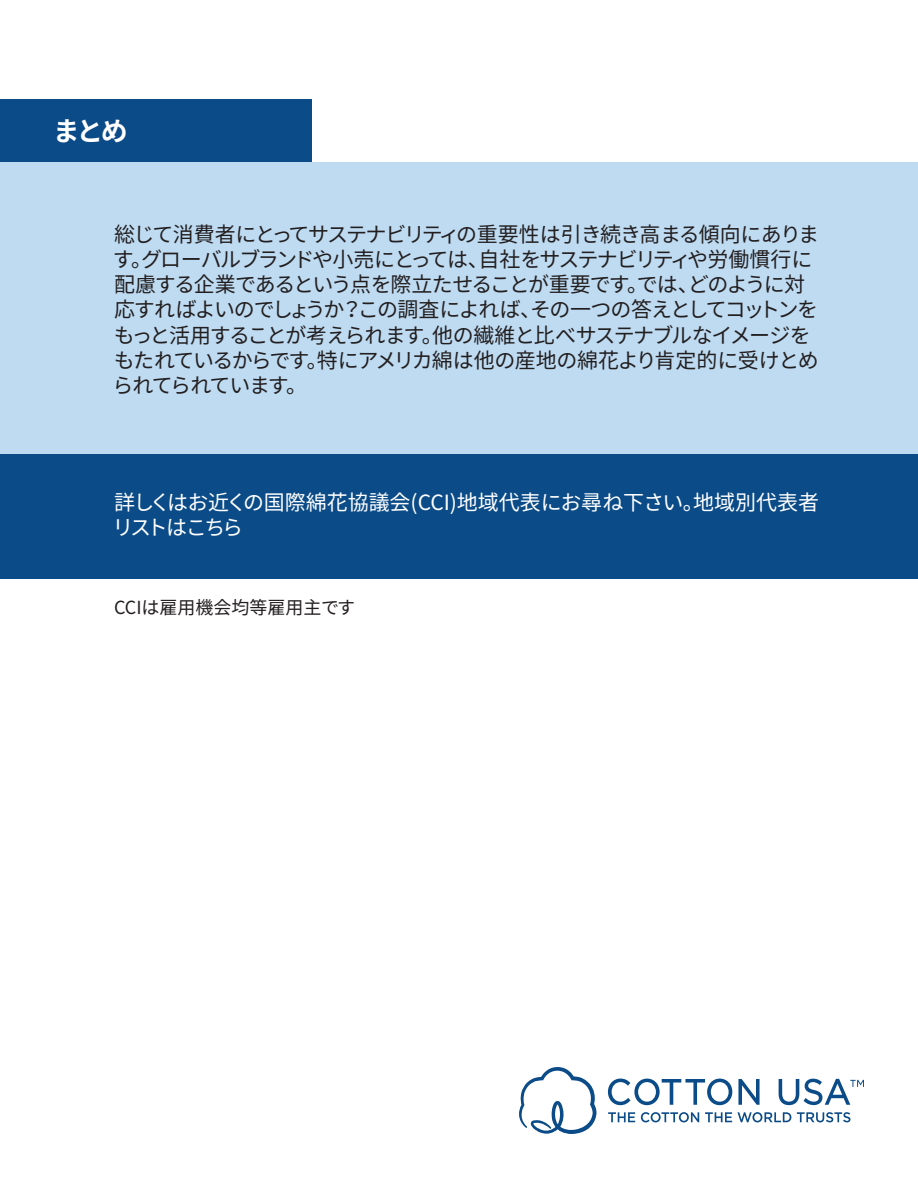
<style>
.page{position:relative;width:918px;height:1188px;background:#fff}
.page>*{position:absolute;margin:0;border:0;box-sizing:border-box;transform-origin:0 0}
.t1{font:700 27px "Noto Sans CJ Kjp";color:#fff}
.t2{font:21px/25.2px "Noto Sans CJ Kjp";letter-spacing:-.065em;color:#231f20}
.t3{font:21px/25.2px "Noto Sans CJ Kjp";letter-spacing:-.02em;color:#fff}
.t4{font:18px "Noto Sans CJ Kjp";color:#231f20}
</style>
<div class="page">
<svg style="left:519px;top:1067px;width:78px;height:67px"></svg>
<svg style="left:608px;top:1079px;width:124px;height:26px"></svg>
<svg style="left:738px;top:1079px;width:22px;height:26px"></svg>
<svg style="left:779px;top:1079px;width:85px;height:26px"></svg>
<svg style="left:608px;top:1112px;width:27px;height:10px"></svg>
<svg style="left:641px;top:1112px;width:58px;height:10px"></svg>
<svg style="left:705px;top:1112px;width:86px;height:10px"></svg>
<svg style="left:797px;top:1112px;width:53px;height:10px"></svg>
<div style="left:0;top:453px;width:918px;height:126px;background:#0b4b87"></div>
<div style="left:0;top:162px;width:918px;height:292px;background:#bedbf2"></div>
<div style="left:0;top:99px;width:312px;height:63px;background:#0b4b87"></div>
<p class="t1" style="left:53px;top:116px;width:77px">まとめ</p>
<p class="t2" style="left:112px;top:222px;width:708px">総じて消費者にとってサステナビリティの重要性は引き続き高まる傾向にあります。グローバルブランドや小売にとっては、自社をサステナビリティや労働慣行に配慮する企業であるという点を際立たせることが重要です。では、どのように対応すればよいのでしょうか？この調査によれば、その一つの答えとしてコットンをもっと活用することが考えられます。他の繊維と比べサステナブルなイメージをもたれているからです。特にアメリカ綿は他の産地の綿花より肯定的に受けとめられてられています。</p>
<p class="t3" style="left:112px;top:490px;width:708px">詳しくはお近くの国際綿花協議会(CCI)地域代表にお尋ね下さい。地域別代表者リストはこちら</p>
<p class="t4" style="left:114px;top:598px;width:243px">CCIは雇用機会均等雇用主です</p>
</div>
